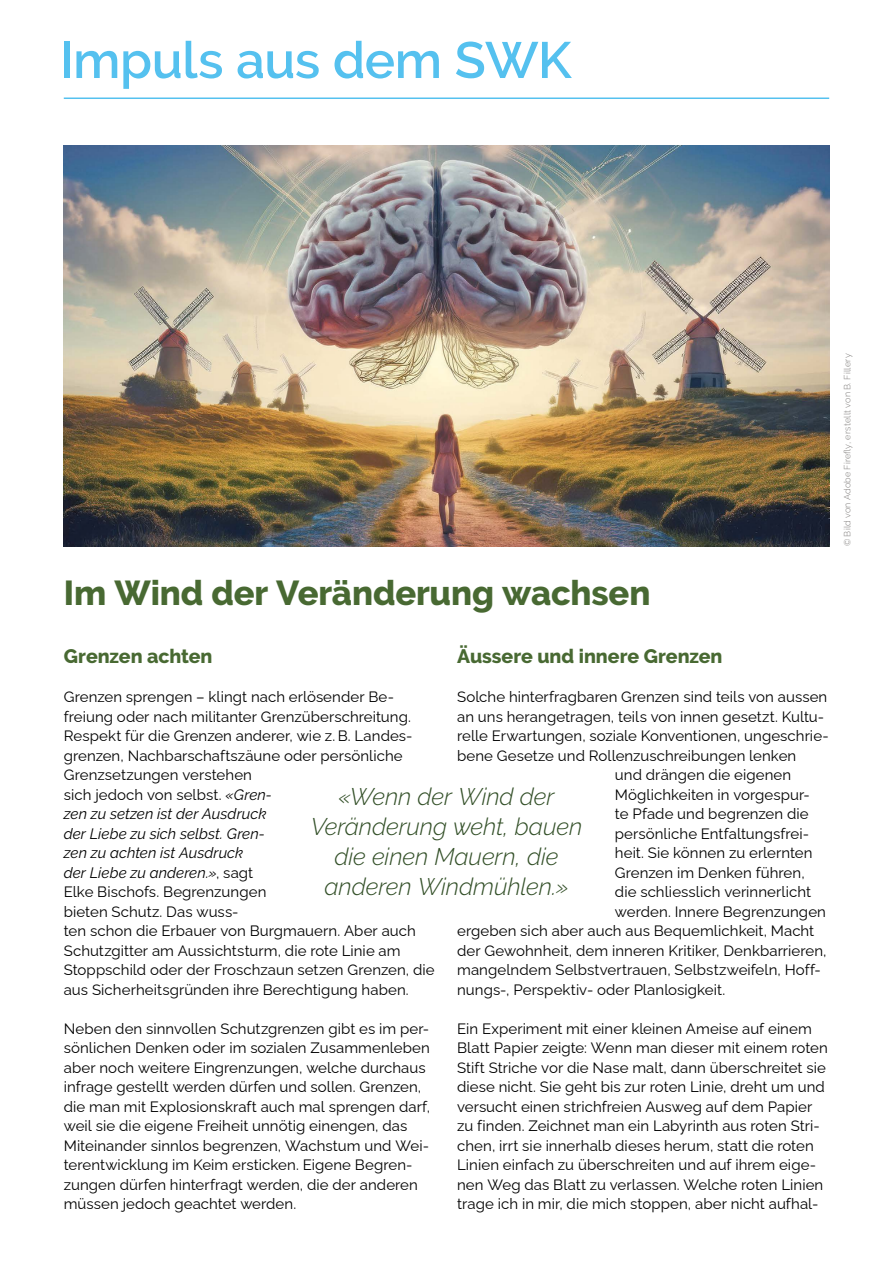
<style>
.page{position:relative;width:893px;height:1263px;background:#fff}
.page>*{position:absolute;margin:0;border:0;box-sizing:border-box;transform-origin:0 0}
.toptitel{font:600 51px "Raleway";letter-spacing:-.01em;color:#55c1ef}
.HEADLINE_ARTIKEL{font:800 34.5px "Raleway";letter-spacing:-.005em;color:#486932}
.Zitat_mittig_16_20{font:italic 300 24px/30px "Raleway";letter-spacing:-.005em;color:#324f27;text-align:center}
.ZÜ_Raleway_black{font:800 19.5px "Raleway";color:#486932}
.fliesstext__10_13{font:15px/19.5px "Raleway";letter-spacing:.005em;color:#000}
.fotocredits_Fußnoten{font:300 9px "Raleway";letter-spacing:.02em;color:#7f7c7a}
.s1{font-style:italic}
</style>
<div class="page">
<hr style="left:64px;top:98px;width:765px;height:1px;background:#55c1ef">
<img style="left:64px;top:145px;width:765px;height:401px">
<p class="toptitel" style="left:60px;top:31px;width:513px">Impuls aus dem SWK</p>
<p class="HEADLINE_ARTIKEL" style="left:64px;top:573px;width:588px">Im Wind der Veränderung wachsen</p>
<p class="ZÜ_Raleway_black" style="left:457px;top:645px;width:267px">Äussere und innere Grenzen</p>
<p class="fliesstext__10_13" style="left:457px;top:685px;width:372px">Solche hinterfragbaren Grenzen sind teils von aussen</p>
<p class="fliesstext__10_13" style="left:457px;top:705px;width:369px">an uns herangetragen, teils von innen gesetzt. Kultu-</p>
<p class="fliesstext__10_13" style="left:457px;top:724px;width:373px">relle Erwartungen, soziale Konventionen, ungeschrie-</p>
<p class="fliesstext__10_13" style="left:457px;top:744px;width:341px">bene Gesetze und Rollenzuschreibungen lenken</p>
<p class="fliesstext__10_13" style="left:615px;top:763px;width:178px">und drängen die eigenen</p>
<p class="fliesstext__10_13" style="left:615px;top:783px;width:196px">Möglichkeiten in vorgespur-</p>
<p class="fliesstext__10_13" style="left:615px;top:802px;width:195px">te Pfade und begrenzen die</p>
<p class="fliesstext__10_13" style="left:615px;top:822px;width:196px">persönliche Entfaltungsfrei-</p>
<p class="fliesstext__10_13" style="left:615px;top:841px;width:199px">heit. Sie können zu erlernten</p>
<p class="fliesstext__10_13" style="left:615px;top:861px;width:191px">Grenzen im Denken führen,</p>
<p class="fliesstext__10_13" style="left:615px;top:880px;width:198px">die schliesslich verinnerlicht</p>
<p class="fliesstext__10_13" style="left:615px;top:900px;width:213px">werden. Innere Begrenzungen</p>
<p class="fliesstext__10_13" style="left:457px;top:919px;width:359px">ergeben sich aber auch aus Bequemlichkeit, Macht</p>
<p class="fliesstext__10_13" style="left:457px;top:939px;width:371px">der Gewohnheit, dem inneren Kritiker, Denkbarrieren,</p>
<p class="fliesstext__10_13" style="left:457px;top:958px;width:365px">mangelndem Selbstvertrauen, Selbstzweifeln, Hoff-</p>
<p class="fliesstext__10_13" style="left:457px;top:978px;width:270px">nungs-, Perspektiv- oder Planlosigkeit.</p>
<p class="fliesstext__10_13" style="left:457px;top:1017px;width:372px">Ein Experiment mit einer kleinen Ameise auf einem Blatt Papier zeigte: Wenn man dieser mit einem roten Stift Striche vor die Nase malt, dann überschreitet sie diese nicht. Sie geht bis zur roten Linie, dreht um und versucht einen strichfreien Ausweg auf dem Papier zu finden. Zeichnet man ein Labyrinth aus roten Stri&shy;chen, irrt sie innerhalb dieses herum, statt die roten Linien einfach zu überschreiten und auf ihrem eige&shy;nen Weg das Blatt zu verlassen. Welche roten Linien trage ich in mir, die mich stoppen, aber nicht aufhal-</p>
<p class="ZÜ_Raleway_black" style="left:64px;top:645px;width:150px">Grenzen achten</p>
<p class="fliesstext__10_13" style="left:64px;top:685px;width:372px">Grenzen sprengen – klingt nach erlösender Be&shy;freiung oder nach militanter Grenzüberschreitung.<br>Respekt für die Grenzen anderer, wie z. B. Landes&shy;grenzen, Nachbarschaftszäune oder persönliche Grenzsetzungen verstehen<br>sich jedoch von selbst. <span class="s1">«Gren-<br>zen zu setzen ist der Ausdruck<br>der Liebe zu sich selbst. Gren-<br>zen zu achten ist Ausdruck<br>der Liebe zu anderen.»</span>, sagt<br>Elke Bischofs. Begrenzungen<br>bieten Schutz. Das wuss-<br>ten schon die Erbauer von Burgmauern. Aber auch Schutzgitter am Aussichtsturm, die rote Linie am Stoppschild oder der Froschzaun setzen Grenzen, die aus Sicherheitsgründen ihre Berechtigung haben.</p>
<p class="fliesstext__10_13" style="left:64px;top:1017px;width:368px">Neben den sinnvollen Schutzgrenzen gibt es im per&shy;sönlichen Denken oder im sozialen Zusammenleben aber noch weitere Eingrenzungen, welche durchaus infrage gestellt werden dürfen und sollen. Grenzen, die man mit Explosionskraft auch mal sprengen darf, weil sie die eigene Freiheit unnötig einengen, das Miteinander sinnlos begrenzen, Wachstum und Wei&shy;terentwicklung im Keim ersticken. Eigene Begren&shy;zungen dürfen hinterfragt werden, die der anderen müssen jedoch geachtet werden.</p>
<p class="Zitat_mittig_16_20" style="left:311px;top:781px;width:273px">«Wenn der Wind der<br>Veränderung weht, bauen die einen Mauern, die anderen Windmühlen.»</p>
<p class="fotocredits_Fußnoten" style="left:842px;top:546px;width:195px;rotate:-90deg">© Bild von Adobe Firefly, erstellt von B. Fillery</p>
</div>
